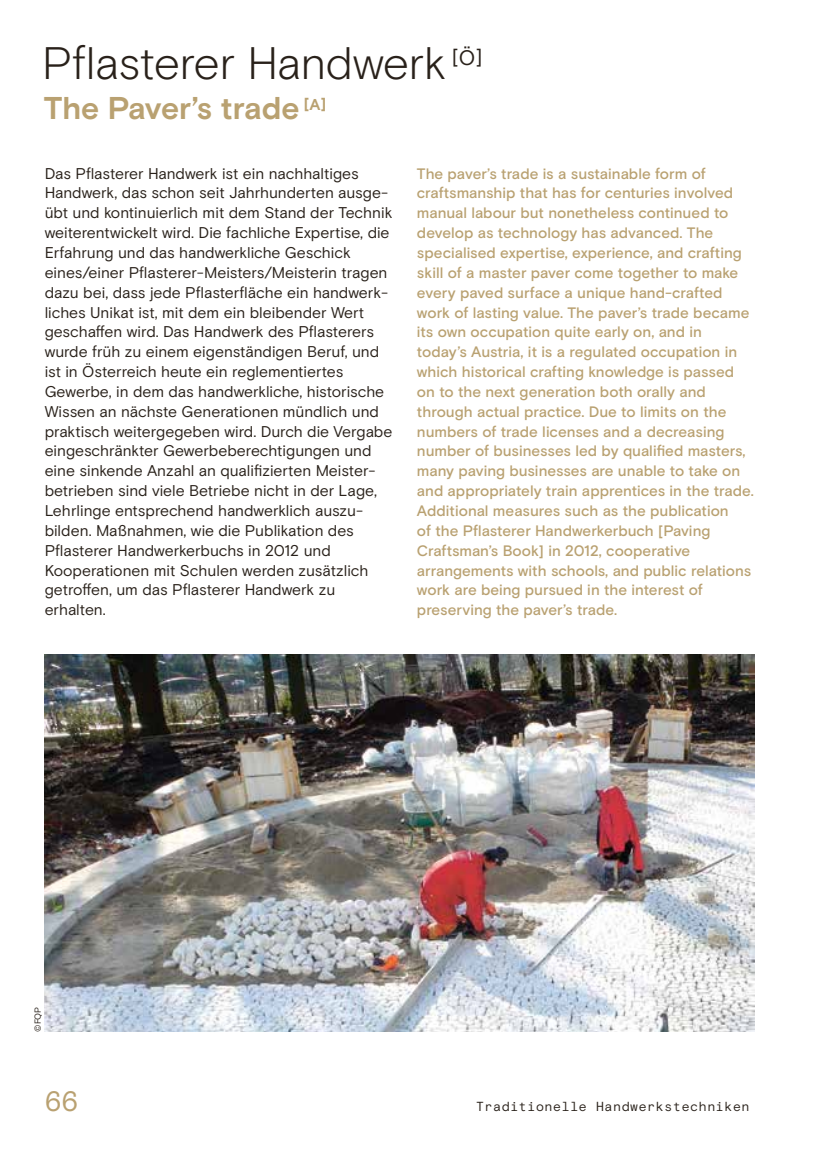
<style>
.page{position:relative;width:819px;height:1151px;background:#fff}
.page>*{position:absolute;margin:0;border:0;box-sizing:border-box;transform-origin:0 0}
.t1{font:300 45.5px "Basis Grotesque Pro";letter-spacing:-.01em;color:#29211a}
.t2{font:700 31.5px "Basis Grotesque Pro";letter-spacing:-.005em;color:#b9a171}
.t3{font:28px "Basis Grotesque Pro Mono";color:#b9a171}
.t4{font:15.58px/19.8px "Basis Grotesque Pro";color:#29211a}
.t5{font:500 15.05px/19.8px "Basis Grotesque Pro";color:#b9a171}
.t6{font:13.12px "Basis Grotesque Pro Mono";letter-spacing:.05em;color:#29211a}
.t7{font:8.75px "Basis Grotesque Pro";color:#29211a}
</style>
<div class="page">
<img style="left:45px;top:655px;width:709px;height:377px">
<h1 class="t1" style="left:42px;top:37px;width:442px">Pflasterer Handwerk <sup>[Ö]</sup></h1>
<h2 class="t2" style="left:44px;top:90px;width:284px">The Paver’s trade <sup>[A]</sup></h2>
<p class="t4" style="left:45px;top:164px;width:349px">Das Pflasterer Handwerk ist ein nachhaltiges Handwerk, das schon seit Jahrhunderten ausge&shy;übt und kontinuierlich mit dem Stand der Technik weiterentwickelt wird. Die fachliche Expertise, die Erfahrung und das handwerkliche Geschick eines/einer Pflasterer-Meisters/Meisterin tragen dazu bei, dass jede Pflasterfläche ein handwerk&shy;liches Unikat ist, mit dem ein bleibender Wert geschaffen wird. Das Handwerk des Pflasterers wurde früh zu einem eigenständigen Beruf, und ist in Österreich heute ein reglementiertes Gewerbe, in dem das handwerkliche, historische Wissen an nächste Generationen mündlich und praktisch weitergegeben wird. Durch die Vergabe eingeschränkter Gewerbeberechtigungen und eine sinkende Anzahl an qualifizierten Meister&shy;betrieben sind viele Betriebe nicht in der Lage, Lehrlinge entsprechend handwerklich auszu&shy;bilden. Maßnahmen, wie die Publikation des Pflasterer Handwerkerbuchs in 2012 und Kooperationen mit Schulen werden zusätzlich getroffen, um das Pflasterer Handwerk zu erhalten.</p>
<p class="t5" style="left:417px;top:164px;width:338px">The paver’s trade is a sustainable form of craftsmanship that has for centuries involved manual labour but nonetheless continued to develop as technology has advanced. The specialised expertise, experience, and crafting skill of a master paver come together to make every paved surface a unique hand-crafted work of lasting value. The paver’s trade became its own occupation quite early on, and in today’s Austria, it is a regulated occupation in which historical crafting knowledge is passed on to the next generation both orally and through actual practice. Due to limits on the numbers of trade licenses and a decreasing number of businesses led by qualified masters, many paving businesses are unable to take on and appropriately train apprentices in the trade.<br>Additional measures such as the publication<br>of the Pflasterer Handwerkerbuch [Paving Craftsman’s Book] in 2012, cooperative arrangements with schools, and public relations work are being pursued in the interest of preserving the paver’s trade.</p>
<p class="t7" style="left:33px;top:1032px;width:27px;rotate:-90deg">©FQP</p>
<h3 class="t3" style="left:45px;top:1085px;width:35px">66</h3>
<p class="t6" style="left:476px;top:1099px;width:275px">Traditionelle Handwerkstechniken</p>
</div>
